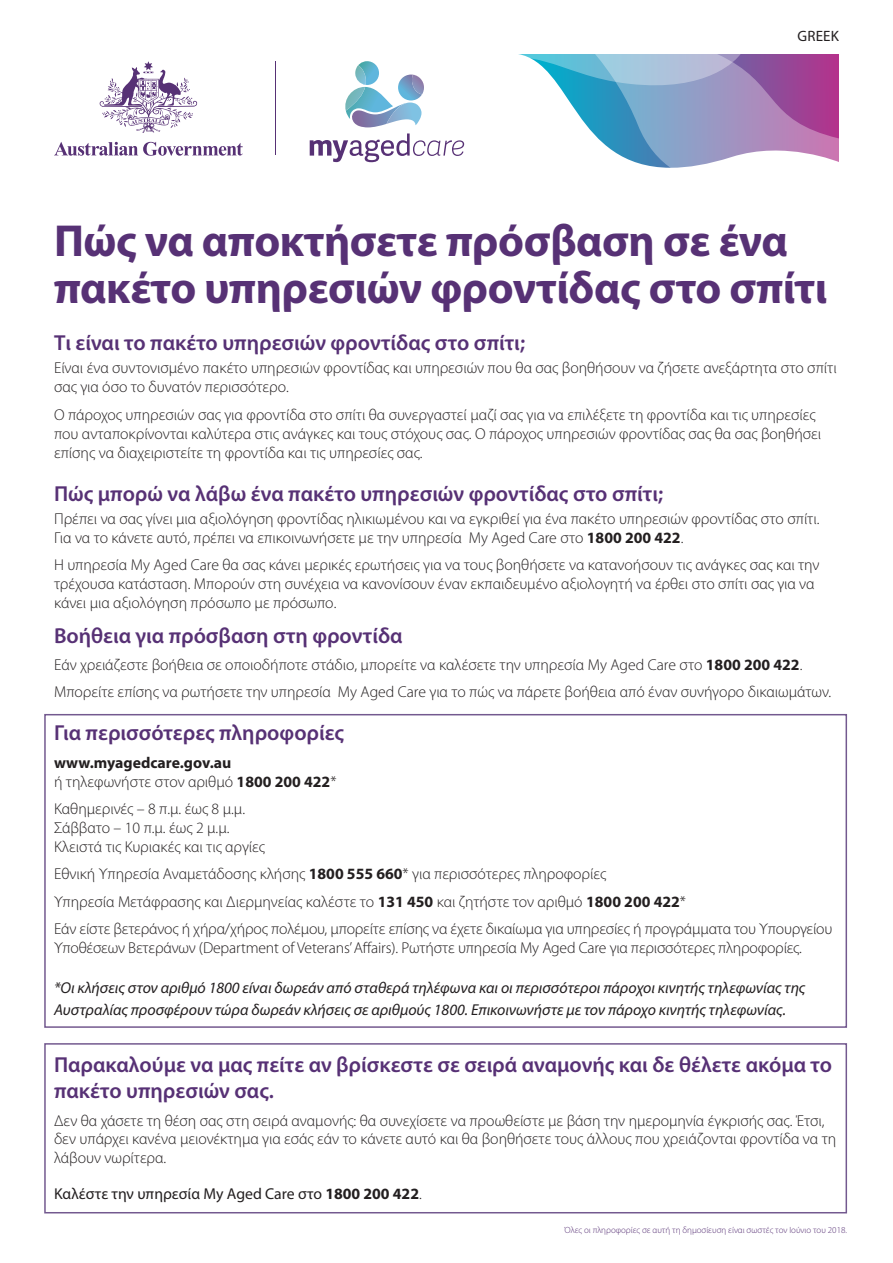
<style>
.page{position:relative;width:893px;height:1263px;background:#fff}
.page>*{position:absolute;margin:0;border:0;box-sizing:border-box;transform-origin:0 0}
.t1{font:700 45px/46.5px "Myriad Pro";letter-spacing:-.01em;color:#573175}
.H2_-_BOX{font:600 21.75px/26.1px "Myriad Pro";color:#573175}
.Body{font:600 21.75px "Myriad Pro";color:#573175}
.Body-2{font:300 15.75px/18.9px "Myriad Pro";color:#231f20}
.Body_-_BOX{font:300 15.75px/18.9px "Myriad Pro";color:#231f20}
.Body_ITALIC{font:italic 15.75px/22.5px "Myriad Pro";color:#231f20}
.Body_-_BOX-2{font:700 15.75px/18.9px "Myriad Pro";color:#231f20}
.Body_-_BOX-3{font:15.75px "Myriad Pro";color:#231f20}
.Body_BOLD{font:300 15.75px "Myriad Pro";color:#231f20}
.Bullet_indent{font:15px "Myriad Pro";letter-spacing:.01em;color:#231f20}
.t2{font:300 9px "Myriad Pro";color:#573175}
.s1{font-weight:700}
.s2{font-weight:300}
</style>
<div class="page">
<hr style="left:275px;top:62px;width:1px;height:93px;background:#573175">
<svg style="left:54px;top:142px;width:189px;height:14px"></svg>
<svg style="left:100px;top:61px;width:97px;height:72px"></svg>
<svg style="left:310px;top:54px;width:529px;height:114px"></svg>
<div style="left:44px;top:714px;width:803px;height:314px;border:2px solid #73598f"></div>
<div style="left:44px;top:1043px;width:803px;height:170px;border:2px solid #73598f"></div>
<p class="Bullet_indent" style="left:798px;top:27px;width:43px">GREEK</p>
<h1 class="t1" style="left:54px;top:216px;width:775px">Πώς να αποκτήσετε πρόσβαση σε ένα πακέτο υπηρεσιών φροντίδας στο σπίτι</h1>
<h2 class="H2_-_BOX" style="left:54px;top:329px;width:473px">Τι είναι το πακέτο υπηρεσιών φροντίδας στο σπίτι;</h2>
<p class="Body-2" style="left:54px;top:359px;width:784px">Είναι ένα συντονισμένο πακέτο υπηρεσιών φροντίδας και υπηρεσιών που θα σας βοηθήσουν να ζήσετε ανεξάρτητα στο σπίτι σας για όσο το δυνατόν περισσότερο.</p>
<p class="Body-2" style="left:54px;top:405px;width:769px">Ο πάροχος υπηρεσιών σας για φροντίδα στο σπίτι θα συνεργαστεί μαζί σας για να επιλέξετε τη φροντίδα και τις υπηρεσίες που ανταποκρίνονται καλύτερα στις ανάγκες και τους στόχους σας. Ο πάροχος υπηρεσιών φροντίδας σας θα σας βοηθήσει επίσης να διαχειριστείτε τη φροντίδα και τις υπηρεσίες σας.</p>
<h2 class="H2_-_BOX" style="left:54px;top:480px;width:611px">Πώς μπορώ να λάβω ένα πακέτο υπηρεσιών φροντίδας στο σπίτι;</h2>
<p class="Body-2" style="left:54px;top:509px;width:767px">Πρέπει να σας γίνει μια αξιολόγηση φροντίδας ηλικιωμένου και να εγκριθεί για ένα πακέτο υπηρεσιών φροντίδας στο σπίτι.<br>Για να το κάνετε αυτό, πρέπει να επικοινωνήσετε με την υπηρεσία My Aged Care στο <span class="s1">1800 200 422</span>.</p>
<p class="Body-2" style="left:54px;top:556px;width:767px">Η υπηρεσία My Aged Care θα σας κάνει μερικές ερωτήσεις για να τους βοηθήσετε να κατανοήσουν τις ανάγκες σας και την τρέχουσα κατάσταση. Μπορούν στη συνέχεια να κανονίσουν έναν εκπαιδευμένο αξιολογητή να έρθει στο σπίτι σας για να κάνει μια αξιολόγηση πρόσωπο με πρόσωπο.</p>
<p class="Body" style="left:54px;top:621px;width:350px">Βοήθεια για πρόσβαση στη φροντίδα</p>
<p class="Body-2" style="left:54px;top:655px;width:750px">Εάν χρειάζεστε βοήθεια σε οποιοδήποτε στάδιο, μπορείτε να καλέσετε την υπηρεσία My Aged Care στο <span class="s1">1800 200 422</span>.</p>
<p class="Body-2" style="left:54px;top:683px;width:779px">Μπορείτε επίσης να ρωτήσετε την υπηρεσία My Aged Care για το πώς να πάρετε βοήθεια από έναν συνήγορο δικαιωμάτων.</p>
<p class="H2_-_BOX" style="left:54px;top:719px;width:292px">Για περισσότερες πληροφορίες</p>
<p class="Body_-_BOX-2" style="left:54px;top:752px;width:284px">www.myagedcare.gov.au<br><span class="s2">ή τηλεφωνήστε στον αριθμό</span> 1800 200 422<span class="s2">*</span></p>
<p class="Body_BOLD" style="left:54px;top:800px;width:193px">Καθημερινές – 8 π.μ. έως 8 μ.μ.</p>
<p class="Body-2" style="left:54px;top:819px;width:212px">Σάββατο – 10 π.μ. έως 2 μ.μ.<br>Κλειστά τις Κυριακές και τις αργίες</p>
<p class="Body-2" style="left:54px;top:865px;width:554px">Εθνική Υπηρεσία Αναμετάδοσης κλήσης <span class="s1">1800 555 660</span>* για περισσότερες πληροφορίες</p>
<p class="Body-2" style="left:54px;top:892px;width:634px">Υπηρεσία Μετάφρασης και Διερμηνείας καλέστε το <span class="s1">131 450</span> και ζητήστε τον αριθμό <span class="s1">1800 200 422</span>*</p>
<p class="Body-2" style="left:54px;top:920px;width:780px">Εάν είστε βετεράνος ή χήρα/χήρος πολέμου, μπορείτε επίσης να έχετε δικαίωμα για υπηρεσίες ή προγράμματα του Υπουργείου<br>Υποθέσεων Βετεράνων (Department of Veterans’ Affairs). Ρωτήστε υπηρεσία My Aged Care για περισσότερες πληροφορίες.</p>
<p class="Body_ITALIC" style="left:54px;top:976px;width:753px">*Οι κλήσεις στον αριθμό 1800 είναι δωρεάν από σταθερά τηλέφωνα και οι περισσότεροι πάροχοι κινητής τηλεφωνίας της<br>Αυστραλίας προσφέρουν τώρα δωρεάν κλήσεις σε αριθμούς 1800. Επικοινωνήστε με τον πάροχο κινητής τηλεφωνίας.</p>
<p class="H2_-_BOX" style="left:54px;top:1051px;width:780px">Παρακαλούμε να μας πείτε αν βρίσκεστε σε σειρά αναμονής και δε θέλετε ακόμα το πακέτο υπηρεσιών σας.</p>
<p class="Body_-_BOX" style="left:54px;top:1111px;width:784px">Δεν θα χάσετε τη θέση σας στη σειρά αναμονής: θα συνεχίσετε να προωθείστε με βάση την ημερομηνία έγκρισής σας. Έτσι, δεν υπάρχει κανένα μειονέκτημα για εσάς εάν το κάνετε αυτό και θα βοηθήσετε τους άλλους που χρειάζονται φροντίδα να τη λάβουν νωρίτερα.</p>
<p class="Body_-_BOX-3" style="left:54px;top:1184px;width:369px">Καλέστε την υπηρεσία My Aged Care στο <span class="s1">1800 200 422</span><span class="s2">.</span></p>
<h2 class="t2" style="left:565px;top:1225px;width:284px">Όλες οι πληροφορίες σε αυτή τη δημοσίευση είναι σωστές τον Ιούνιο του 2018.</h2>
</div>
